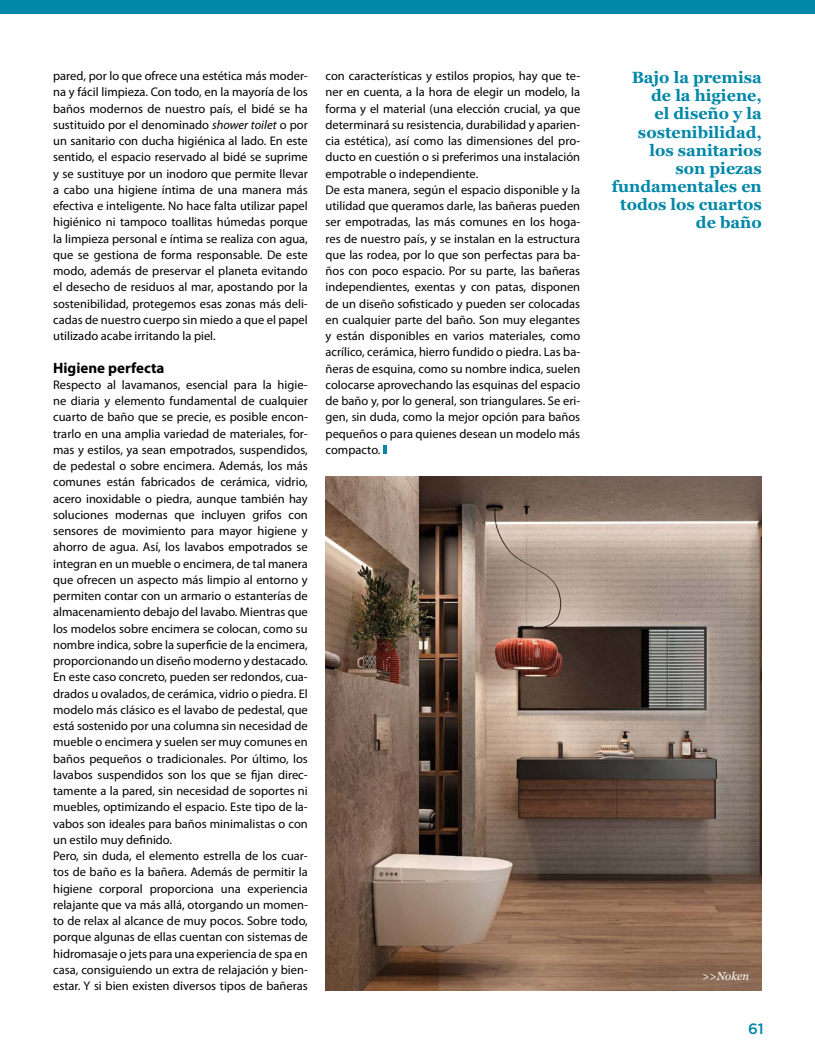
<style>
.page{position:relative;width:815px;height:1063px;background:#fff}
.page>*{position:absolute;margin:0;border:0;box-sizing:border-box;transform-origin:0 0}
.t1{font:700 16.25px/18.1px "Georgia";color:#0087a8;text-align:right}
.t2{font:700 15px "Myriad Pro";color:#000}
.t3{font:500 15px "Gotham";color:#0087a8}
.t4{font:12.5px/16.2px "Myriad Pro";color:#000}
.t5{font:italic 11.25px "Georgia";color:#fff}
.s1{font-style:italic}
</style>
<div class="page">
<div style="left:0;top:0;width:815px;height:14px;background:#0087a8"></div>
<svg style="left:383px;top:445px;width:4px;height:9px"></svg>
<img style="left:326px;top:476px;width:436px;height:514px">
<p class="t4" style="left:53px;top:68px;width:256px;text-align:justify">pared, por lo que ofrece una estética más moder&shy;na y fácil limpieza. Con todo, en la mayoría de los baños modernos de nuestro país, el bidé se ha sustituido por el denominado <span class="s1">shower toilet</span> o por un sanitario con ducha higiénica al lado. En este sentido, el espacio reservado al bidé se suprime y se sustituye por un inodoro que permite llevar a cabo una higiene íntima de una manera más efectiva e inteligente. No hace falta utilizar papel higiénico ni tampoco toallitas húmedas porque la limpieza personal e íntima se realiza con agua, que se gestiona de forma responsable. De este modo, además de preservar el planeta evitando el desecho de residuos al mar, apostando por la sostenibilidad, protegemos esas zonas más deli&shy;cadas de nuestro cuerpo sin miedo a que el papel utilizado acabe irritando la piel.</p>
<p class="t2" style="left:53px;top:358px;width:113px">Higiene perfecta</p>
<p class="t4" style="left:53px;top:376px;width:256px">Respecto al lavamanos, esencial para la higie&shy;ne diaria y elemento fundamental de cualquier cuarto de baño que se precie, es posible encon&shy;trarlo en una amplia variedad de materiales, for&shy;mas y estilos, ya sean empotrados, suspendidos, de pedestal o sobre encimera. Además, los más comunes están fabricados de cerámica, vidrio, acero inoxidable o piedra, aunque también hay soluciones modernas que incluyen grifos con sensores de movimiento para mayor higiene y ahorro de agua. Así, los lavabos empotrados se integran en un mueble o encimera, de tal manera que ofrecen un aspecto más limpio al entorno y permiten contar con un armario o estanterías de almacenamiento debajo del lavabo. Mientras que los modelos sobre encimera se colocan, como su nombre indica, sobre la superficie de la encimera, proporcionando un diseño moderno y destacado.<br>En este caso concreto, pueden ser redondos, cua&shy;drados u ovalados, de cerámica, vidrio o piedra. El modelo más clásico es el lavabo de pedestal, que está sostenido por una columna sin necesidad de mueble o encimera y suelen ser muy comunes en baños pequeños o tradicionales. Por último, los lavabos suspendidos son los que se fijan direc&shy;tamente a la pared, sin necesidad de soportes ni muebles, optimizando el espacio. Este tipo de la&shy;vabos son ideales para baños minimalistas o con un estilo muy definido.<br>Pero, sin duda, el elemento estrella de los cuar&shy;tos de baño es la bañera. Además de permitir la higiene corporal proporciona una experiencia relajante que va más allá, otorgando un momen&shy;to de relax al alcance de muy pocos. Sobre todo, porque algunas de ellas cuentan con sistemas de hidromasaje o jets para una experiencia de spa en casa, consiguiendo un extra de relajación y bien&shy;estar. Y si bien existen diversos tipos de bañeras</p>
<p class="t4" style="left:326px;top:68px;width:256px">con características y estilos propios, hay que te&shy;ner en cuenta, a la hora de elegir un modelo, la forma y el material (una elección crucial, ya que determinará su resistencia, durabilidad y aparien&shy;cia estética), así como las dimensiones del pro&shy;ducto en cuestión o si preferimos una instalación empotrable o independiente.<br>De esta manera, según el espacio disponible y la utilidad que queramos darle, las bañeras pueden ser empotradas, las más comunes en los hoga&shy;res de nuestro país, y se instalan en la estructura que las rodea, por lo que son perfectas para ba&shy;ños con poco espacio. Por su parte, las bañeras independientes, exentas y con patas, disponen de un diseño sofisticado y pueden ser colocadas en cualquier parte del baño. Son muy elegantes y están disponibles en varios materiales, como acrílico, cerámica, hierro fundido o piedra. Las ba&shy;ñeras de esquina, como su nombre indica, suelen colocarse aprovechando las esquinas del espacio de baño y, por lo general, son triangulares. Se eri&shy;gen, sin duda, como la mejor opción para baños pequeños o para quienes desean un modelo más compacto.</p>
<h1 class="t1" style="left:612px;top:69px;width:152px">Bajo la premisa de la higiene,<br>el diseño y la sostenibilidad, los sanitarios<br>son piezas fundamentales en todos los cuartos de baño</h1>
<p class="t5" style="left:702px;top:969px;width:49px">&gt;&gt;Noken</p>
<p class="t3" style="left:748px;top:1018px;width:17px">61</p>
</div>
